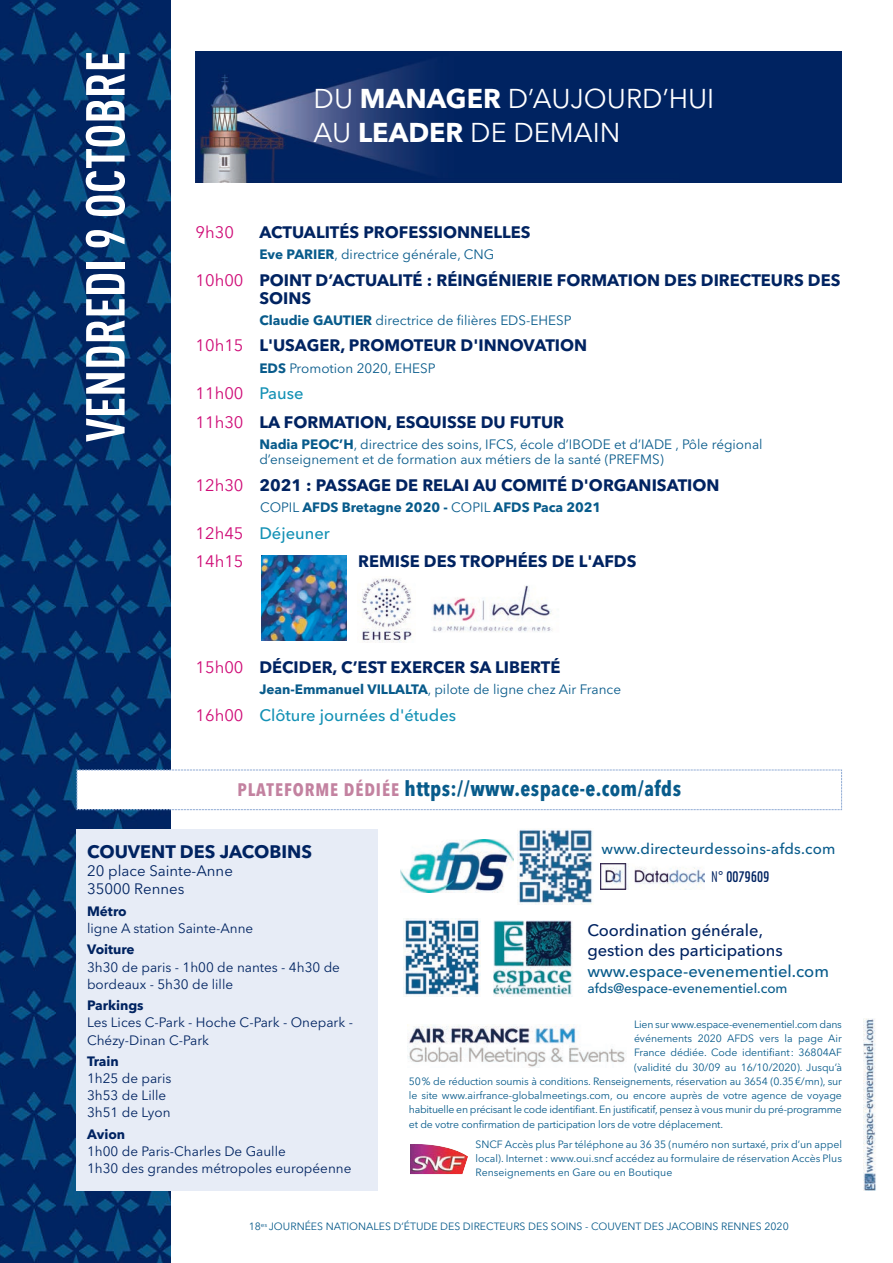
<style>
.page{position:relative;width:893px;height:1263px;background:#fff}
.page>*{position:absolute;margin:0;border:0;box-sizing:border-box;transform-origin:0 0}
.t1{font:700 54px "DIN Cond";color:#fff}
.t2{font:27px "Avenir Next";color:#fff}
.t3{font:700 21px "Avenir Next Condensed";letter-spacing:.02em;color:#085b8b}
.t4{font:700 18px "Avenir Next";color:#002361}
.t5{font:700 16.5px/18px "Avenir Next";color:#002361}
.t6{font:500 16.5px "Avenir Next";color:#002361}
.t7{font:500 16.5px "Avenir Next";color:#1391b5}
.t8{font:500 16.5px "Avenir Next";color:#085b8b}
.t9{font:16.5px "Avenir Next";color:#cf0c77}
.t10{font:500 15px "Avenir Next";letter-spacing:.015em;color:#085b8b}
.t11{font:15px "Avenir Next";color:#002361}
.t12{font:700 15px "Economica";color:#002361}
.t13{font:13.5px/15px "Avenir Next";color:#085b8b}
.t14{font:13.5px/17.1px "Avenir Next";color:#002361}
.t15{font:700 13.5px "Avenir Next";color:#085b8b}
.t16{font:700 13.5px "Avenir Next";color:#002361}
.t17{font:500 13.5px "Avenir Next";color:#085b8b}
.t18{font:10.5px/14.2px "Avenir Next";letter-spacing:-.005em;color:#085b8b}
.t19{font:10.5px "Avenir Next";letter-spacing:-.025em;color:#085b8b}
.s1{font-weight:700}
.s2{font-weight:400;color:#cf0c77}
.s3{font-weight:500;color:#1391b5}
.s4{font-weight:400}
.s5{font-size:18px;color:#c382a0}
</style>
<div class="page">
<img style="left:0;top:0;width:170px;height:1263px">
<img style="left:359px;top:578px;width:55px;height:65px">
<img style="left:432px;top:585px;width:121px;height:47px">
<img style="left:493px;top:920px;width:80px;height:77px">
<img style="left:400px;top:840px;width:114px;height:52px">
<img style="left:517px;top:829px;width:76px;height:76px">
<img style="left:403px;top:918px;width:78px;height:78px">
<img style="left:408px;top:1025px;width:217px;height:42px">
<img style="left:196px;top:51px;width:646px;height:132px">
<img style="left:863px;top:1018px;width:13px;height:172px">
<img style="left:261px;top:556px;width:85px;height:85px">
<svg style="left:76px;top:769px;width:766px;height:41px"></svg>
<img style="left:601px;top:863px;width:104px;height:26px">
<div style="left:77px;top:830px;width:301px;height:361px;background:#e7ecf6"></div>
<p class="t1" style="left:86px;top:442px;width:392px;rotate:-90deg">VENDREDI 9 OCTOBRE</p>
<p class="t2" style="left:314px;top:88px;width:402px">DU <span class="s1">MANAGER</span> D’AUJOURD’HUI</p>
<p class="t2" style="left:314px;top:122px;width:308px">AU <span class="s1">LEADER</span> DE DEMAIN</p>
<p class="t9" style="left:196px;top:225px;width:40px">9h30</p>
<p class="t5" style="left:259px;top:224px;width:273px">ACTUALITÉS PROFESSIONNELLES</p>
<p class="t13" style="left:259px;top:248px;width:236px"><span class="s1">Eve PARIER</span>, directrice générale, CNG</p>
<p class="t5" style="left:259px;top:272px;width:583px;text-indent:-64px"><span class="s2">10h00</span> POINT D’ACTUALITÉ : RÉINGÉNIERIE FORMATION DES DIRECTEURS DES<br>SOINS</p>
<p class="t13" style="left:259px;top:314px;width:314px"><span class="s1">Claudie GAUTIER</span> directrice de filières EDS-EHESP</p>
<p class="t5" style="left:196px;top:338px;width:393px"><span class="s2">10h15</span> L'USAGER, PROMOTEUR D'INNOVATION</p>
<p class="t13" style="left:259px;top:362px;width:178px"><span class="s1">EDS</span> Promotion 2020, EHESP</p>
<p class="t9" style="left:196px;top:387px;width:109px">11h00 <span class="s3">Pause</span></p>
<p class="t5" style="left:196px;top:415px;width:370px"><span class="s2">11h30</span> LA FORMATION, ESQUISSE DU FUTUR</p>
<p class="t13" style="left:259px;top:438px;width:505px"><span class="s1">Nadia PEOC’H</span>, directrice des soins, IFCS, école d’IBODE et d’IADE , Pôle régional d’enseignement et de formation aux métiers de la santé (PREFMS)</p>
<p class="t5" style="left:196px;top:478px;width:525px"><span class="s2">12h30</span> 2021 : PASSAGE DE RELAI AU COMITÉ D'ORGANISATION</p>
<p class="t15" style="left:260px;top:502px;width:343px"><span class="s4">COPIL</span> AFDS Bretagne 2020 - <span class="s4">COPIL</span> AFDS Paca 2021</p>
<p class="t7" style="left:196px;top:526px;width:136px"><span class="s2">12h45</span> Déjeuner</p>
<p class="t9" style="left:196px;top:555px;width:49px">14h15</p>
<p class="t5" style="left:358px;top:554px;width:280px">REMISE DES TROPHÉES DE L'AFDS</p>
<p class="t5" style="left:196px;top:660px;width:366px"><span class="s2">15h00</span> DÉCIDER, C’EST EXERCER SA LIBERTÉ</p>
<p class="t13" style="left:259px;top:683px;width:363px"><span class="s1">Jean-Emmanuel VILLALTA</span>, pilote de ligne chez Air France</p>
<p class="t7" style="left:196px;top:708px;width:262px"><span class="s2">16h00</span> Clôture journées d'études</p>
<p class="t3" style="left:237px;top:777px;width:445px"><span class="s5">PLATEFORME DÉDIÉE</span> https://www.espace-e.com/afds</p>
<p class="t4" style="left:87px;top:844px;width:226px">COUVENT DES JACOBINS</p>
<p class="t11" style="left:87px;top:865px;width:147px">20 place Sainte-Anne</p>
<p class="t11" style="left:87px;top:883px;width:99px">35000 Rennes</p>
<p class="t16" style="left:87px;top:905px;width:41px">Métro</p>
<p class="t14" style="left:87px;top:921px;width:168px">ligne A station Sainte-Anne</p>
<p class="t16" style="left:87px;top:944px;width:49px">Voiture</p>
<p class="t14" style="left:87px;top:959px;width:254px">3h30 de paris - 1h00 de nantes - 4h30 de bordeaux - 5h30 de lille</p>
<p class="t16" style="left:87px;top:1000px;width:58px">Parkings</p>
<p class="t14" style="left:87px;top:1015px;width:267px">Les Lices C-Park - Hoche C-Park - Onepark -<br>Chézy-Dinan C-Park</p>
<p class="t16" style="left:87px;top:1056px;width:33px">Train</p>
<p class="t14" style="left:87px;top:1071px;width:86px">1h25 de paris</p>
<p class="t14" style="left:87px;top:1088px;width:81px">3h53 de Lille</p>
<p class="t14" style="left:87px;top:1105px;width:85px">3h51 de Lyon</p>
<p class="t16" style="left:87px;top:1129px;width:40px">Avion</p>
<p class="t14" style="left:87px;top:1144px;width:200px">1h00 de Paris-Charles De Gaulle</p>
<p class="t14" style="left:87px;top:1161px;width:266px">1h30 des grandes métropoles européenne</p>
<p class="t10" style="left:601px;top:842px;width:236px">www.directeurdessoins-afds.com</p>
<p class="t12" style="left:711px;top:868px;width:59px"><span class="s4">N°</span> 0079609</p>
<p class="t6" style="left:587px;top:924px;width:177px">Coordination générale,</p>
<p class="t6" style="left:587px;top:943px;width:197px">gestion des participations</p>
<p class="t8" style="left:587px;top:964px;width:243px">www.espace-evenementiel.com</p>
<p class="t17" style="left:587px;top:983px;width:202px">afds@espace-evenementiel.com</p>
<p class="t18" style="left:634px;top:1018px;width:209px">Lien sur www.espace-evenementiel.com dans</p>
<p class="t18" style="left:634px;top:1032px;width:209px">événements 2020 AFDS vers la page Air</p>
<p class="t18" style="left:634px;top:1046px;width:209px">France dédiée. Code identifiant: 36804AF</p>
<p class="t18" style="left:634px;top:1061px;width:209px">(validité du 30/09 au 16/10/2020). Jusqu’à</p>
<p class="t18" style="left:409px;top:1075px;width:435px">50% de réduction soumis à conditions. Renseignements, réservation au 3654 (0.35€/mn), sur</p>
<p class="t18" style="left:409px;top:1089px;width:435px">le site www.airfrance-globalmeetings.com, ou encore auprès de votre agence de voyage</p>
<p class="t19" style="left:409px;top:1105px;width:434px">habituelle en précisant le code identifiant. En justificatif, pensez à vous munir du pré-programme</p>
<p class="t18" style="left:409px;top:1118px;width:316px">et de votre confirmation de participation lors de votre déplacement.</p>
<p class="t18" style="left:475px;top:1138px;width:368px">SNCF Accès plus Par téléphone au 36 35 (numéro non surtaxé, prix d’un appel local). Internet : www.oui.sncf accédez au formulaire de réservation Accès Plus</p>
<p class="t18" style="left:475px;top:1166px;width:198px">Renseignements en Gare ou en Boutique</p>
<p class="t18" style="left:249px;top:1220px;width:541px">18<sup>es</sup> JOURNÉES NATIONALES D’ÉTUDE DES DIRECTEURS DES SOINS - COUVENT DES JACOBINS RENNES 2020</p>
</div>
